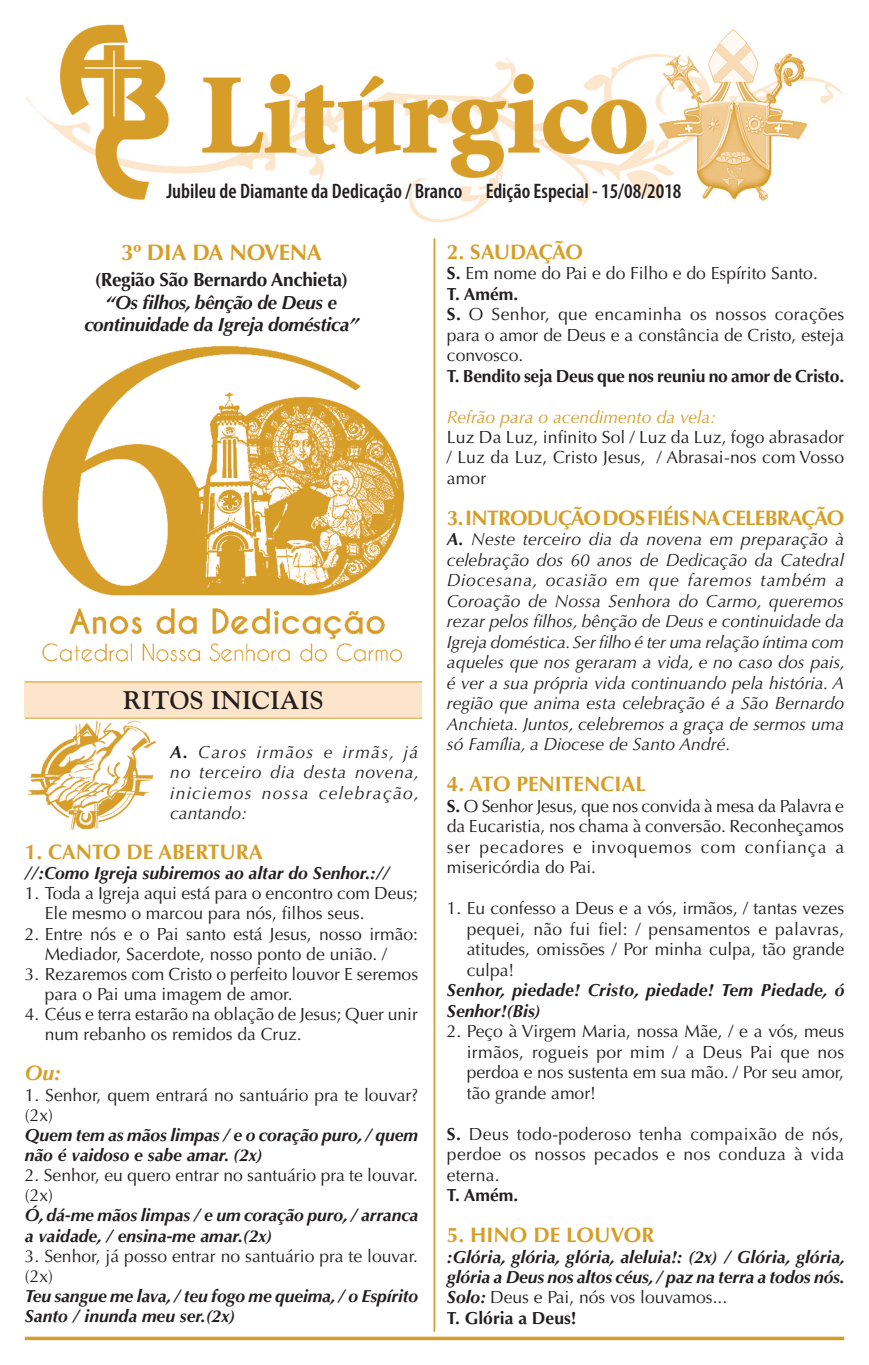
<style>
.page{position:relative;width:869px;height:1365px;background:#fff}
.page>*{position:absolute;margin:0;border:0;box-sizing:border-box;transform-origin:0 0}
.t1{font:700 25.38px "Goudy Std";color:#231f20}
.t2{font:700 22.57px "Optima LT Std";letter-spacing:-.01em;color:#d69e28}
.t3{font:600 condensed 21px "Myriad Pro";color:#231f20}
.t4{font:700 21px "Optima LT Std";letter-spacing:-.025em;color:#d69e28}
.t5{font:700 21px "Optima LT Std";color:#d69e28}
.t6{font:italic 700 21px "Optima LT Std";color:#d69e28}
.t7{font:italic 700 19.07px/22.9px "Optima LT Std";letter-spacing:-.02em;color:#231f20;text-align:center}
.t8{font:700 19.07px "Optima LT Std";letter-spacing:-.02em;color:#231f20}
.t9{font:17.5px/20.5px "Optima LT Std";color:#231f20}
.t10{font:italic 17.5px/20.5px "Optima LT Std";color:#231f20;text-align:justify}
.t11{font:italic 700 17.5px/20.5px "Optima LT Std";color:#231f20}
.t12{font:700 17.5px "Optima LT Std";letter-spacing:-.015em;color:#231f20}
.t13{font:italic 17.5px "Optima LT Std";color:#d69e28}
.s1{font-weight:700}
.s2{font-weight:400;font-style:normal}
.s3{font-style:normal}
</style>
<div class="page">
<img style="left:25px;top:718px;width:135px;height:112px">
<div style="left:25px;top:681px;width:397px;height:36px;background:#fce5ca"></div>
<hr style="left:25px;top:681px;width:397px;height:1px;background:#d69e28">
<hr style="left:25px;top:717px;width:397px;height:1px;background:#d69e28">
<img style="left:26px;top:25px;width:817px;height:197px">
<hr style="left:25px;top:1336px;width:818px;height:3px;background:#d69e28">
<hr style="left:433px;top:238px;width:2px;height:1093px;background:#d69e28">
<img style="left:42px;top:346px;width:363px;height:316px">
<p class="t3" style="left:166px;top:178px;width:516px">Jubileu de Diamante da Dedicação / Branco Edição Especial - 15/08/2018</p>
<p class="t4" style="left:446px;top:239px;width:136px">2. SAUDAÇÃO</p>
<p class="t9" style="left:446px;top:263px;width:399px"><span class="s1">S.</span> Em nome do Pai e do Filho e do Espírito Santo.<br><span class="s1">T. Amém.<br>S.</span> O Senhor, que encaminha os nossos corações para o amor de Deus e a constância de Cristo, esteja convosco.</p>
<p class="t12" style="left:446px;top:365px;width:398px">T. Bendito seja Deus que nos reuniu no amor de Cristo.</p>
<p class="t13" style="left:446px;top:406px;width:270px">Refrão para o acendimento da vela:</p>
<p class="t9" style="left:446px;top:427px;width:398px;text-align:justify">Luz Da Luz, infinito Sol / Luz da Luz, fogo abrasador / Luz da Luz, Cristo Jesus, / Abrasai-nos com Vosso amor</p>
<p class="t4" style="left:446px;top:505px;width:397px">3. I NTROD UÇÃO DOS FI ÉIS NA CELEBRAÇÃO</p>
<p class="t10" style="left:446px;top:529px;width:399px"><span class="s1">A.</span> Neste terceiro dia da novena em preparação à celebração dos 60 anos de Dedicação da Catedral Diocesana, ocasião em que faremos também a Coroação de Nossa Senhora do Carmo, queremos rezar pelos filhos, bênção de Deus e continuidade da Igreja doméstica. Ser filho é ter uma relação íntima com aqueles que nos geraram a vida, e no caso dos pais, é ver a sua própria vida continuando pela história. A região que anima esta celebração é a São Bernardo Anchieta. Juntos, celebremos a graça de sermos uma só Família, a Diocese de Santo André.</p>
<p class="t5" style="left:446px;top:771px;width:200px">4. ATO PENITENCIAL</p>
<p class="t9" style="left:446px;top:795px;width:399px;text-align:justify"><span class="s1">S.</span> O Senhor Jesus, que nos convida à mesa da Palavra e da Eucaristia, nos chama à conversão. Reconheçamos ser pecadores e invoquemos com confiança a misericórdia do Pai.</p>
<p class="t9" style="left:466px;top:898px;width:379px;text-align:justify;text-indent:-20px">1. Eu confesso a Deus e a vós, irmãos, / tantas vezes pequei, não fui fiel: / pensamentos e palavras, atitudes, omissões / Por minha culpa, tão grande culpa!</p>
<p class="t11" style="left:446px;top:979px;width:399px">Senhor, piedade! Cristo, piedade! Tem Piedade, ó<br>Senhor!(Bis)</p>
<p class="t9" style="left:466px;top:1021px;width:379px;text-align:justify;text-indent:-20px">2. Peço à Virgem Maria, nossa Mãe, / e a vós, meus irmãos, rogueis por mim / a Deus Pai que nos perdoa e nos sustenta em sua mão. / Por seu amor, tão grande amor!</p>
<p class="t9" style="left:446px;top:1123px;width:398px;text-align:justify"><span class="s1">S.</span> Deus todo-poderoso tenha compaixão de nós, perdoe os nossos pecados e nos conduza à vida eterna.</p>
<p class="t12" style="left:446px;top:1184px;width:73px">T. Amém.</p>
<p class="t4" style="left:446px;top:1222px;width:209px">5. HI NO DE LOUVOR</p>
<p class="t11" style="left:446px;top:1246px;width:399px">:Glória, glória, glória, aleluia!: (2x) / Glória, glória, glória a Deus nos altos céus, / paz na terra a todos nós.<br>Solo: <span class="s2">Deus e Pai, nós vos louvamos...<br></span><span class="s3">T. Glória a Deus!</span></p>
<p class="t2" style="left:121px;top:239px;width:202px">3º dia da Novena</p>
<p class="t8" style="left:95px;top:268px;width:255px">(Região São Bernardo Anchieta)</p>
<p class="t7" style="left:84px;top:291px;width:275px">“Os filhos, bênção de Deus e continuidade da Igreja doméstica”</p>
<h1 class="t1" style="left:123px;top:685px;width:202px">RITOS INICIAIS</h1>
<p class="t10" style="left:170px;top:742px;width:250px"><span class="s1">A.</span> Caros irmãos e irmãs, já no terceiro dia desta novena, iniciemos nossa celebração, cantando:</p>
<p class="t5" style="left:25px;top:839px;width:239px">1. CANTO DE ABERTURA</p>
<p class="t11" style="left:25px;top:863px;width:366px">//:Como Igreja subiremos ao altar do Senhor.://</p>
<p class="t9" style="left:45px;top:883px;width:374px;text-indent:-20px">1. Toda a Igreja aqui está para o encontro com Deus;<br>Ele mesmo o marcou para nós, filhos seus.</p>
<p class="t9" style="left:45px;top:923px;width:374px;text-indent:-20px">2. Entre nós e o Pai santo está Jesus, nosso irmão:<br>Mediador, Sacerdote, nosso ponto de união. /</p>
<p class="t9" style="left:45px;top:963px;width:375px;text-indent:-20px">3. Rezaremos com Cristo o perfeito louvor E seremos para o Pai uma imagem de amor.</p>
<p class="t9" style="left:45px;top:1004px;width:374px;text-indent:-20px">4. Céus e terra estarão na oblação de Jesus; Quer unir num rebanho os remidos da Cruz.</p>
<p class="t6" style="left:25px;top:1060px;width:38px">Ou:</p>
<p class="t9" style="left:25px;top:1084px;width:394px">1. Senhor, quem entrará no santuário pra te louvar? (2x)</p>
<p class="t11" style="left:25px;top:1124px;width:394px">Quem tem as mãos limpas / e o coração puro, / quem não é vaidoso e sabe amar. (2x)</p>
<p class="t9" style="left:25px;top:1165px;width:394px">2. Senhor, eu quero entrar no santuário pra te louvar. (2x)</p>
<p class="t11" style="left:25px;top:1205px;width:395px">Ó, dá-me mãos limpas / e um coração puro, / arranca a vaidade, / ensina-me amar.(2x)</p>
<p class="t9" style="left:25px;top:1245px;width:394px">3. Senhor, já posso entrar no santuário pra te louvar. (2x)</p>
<p class="t11" style="left:25px;top:1285px;width:395px">Teu sangue me lava, / teu fogo me queima, / o Espírito<br>Santo / inunda meu ser.(2x)</p>
</div>
